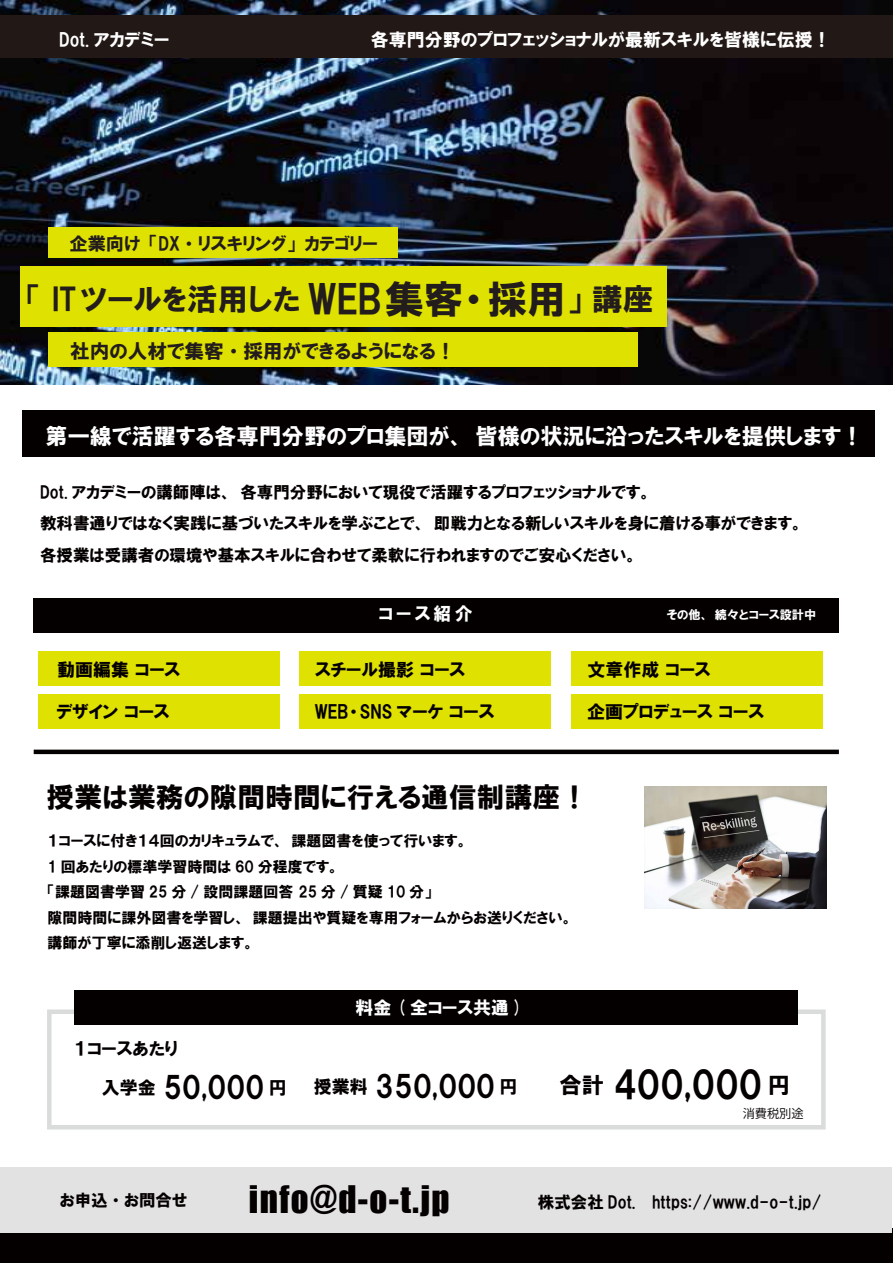
<style>
.page{position:relative;width:893px;height:1263px;background:#fff}
.page>*{position:absolute;margin:0;border:0;box-sizing:border-box;transform-origin:0 0}
.t1{font:37.2px "HGP Soei Kakugothic UB";color:#050000}
.t2{font:34.8px "Impact";letter-spacing:.04em;color:#050000}
.t3{font:30.45px "HGP Soei Kakugothic UB";color:#231c1d}
.t4{font:30px "HGP Soei Kakugothic UB";color:#050000}
.t5{font:27.9px "HGP Soei Kakugothic UB";color:#050000}
.t6{font:22.2px "HGP Soei Kakugothic UB";color:#fff}
.t7{font:19.5px "HGP Soei Kakugothic UB";color:#231c1d}
.t8{font:18px "HGP Soei Kakugothic UB";color:#050000}
.t9{font:18px "HGP Soei Kakugothic UB";color:#fff}
.t10{font:18px "HGP Soei Kakugothic UB";color:#231c1d}
.t11{font:16.5px/31.5px "HGP Soei Kakugothic UB";color:#050000}
.t12{font:15px/25.5px "HGP Soei Kakugothic UB";color:#050000}
.t13{font:12.15px "HGP Soei Kakugothic UB";color:#fff}
.t14{font:12.15px "Koz Go Pr 6 N";color:#050000}
.s1{font-size:39px}
.s2{font-size:22.5px}
.s3{font-size:18px}
.s4{font-size:22.35px}
</style>
<div class="page">
<div style="left:47px;top:1009px;width:779px;height:120px;border:4px solid #dadbdb"></div>
<div style="left:75px;top:990px;width:723px;height:35px;background:#050000"></div>
<div style="left:34px;top:598px;width:805px;height:34px;background:#050000"></div>
<div style="left:22px;top:410px;width:853px;height:47px;background:#050000"></div>
<div style="left:0;top:1228px;width:893px;height:35px;background:#050000"></div>
<div style="left:0;top:1167px;width:892px;height:65px;background:#e2e2e3"></div>
<img style="left:1px;top:0;width:892px;height:385px">
<div style="left:0;top:16px;width:893px;height:42px;background:#221815"></div>
<div style="left:49px;top:227px;width:349px;height:30px;background:#dfe200"></div>
<div style="left:20px;top:266px;width:647px;height:60px;background:#dfe200"></div>
<div style="left:49px;top:332px;width:589px;height:35px;background:#dfe200"></div>
<div style="left:299px;top:651px;width:252px;height:34px;background:#dfe200"></div>
<div style="left:299px;top:694px;width:252px;height:34px;background:#dfe200"></div>
<div style="left:38px;top:651px;width:242px;height:34px;background:#dfe200"></div>
<div style="left:38px;top:694px;width:242px;height:34px;background:#dfe200"></div>
<div style="left:571px;top:651px;width:252px;height:34px;background:#dfe200"></div>
<div style="left:571px;top:694px;width:252px;height:34px;background:#dfe200"></div>
<hr style="left:34px;top:750px;width:805px;height:4px;background:#050000">
<img style="left:644px;top:786px;width:183px;height:122px">
<p class="t9" style="left:59px;top:30px;width:112px">Dot. アカデミー</p>
<p class="t9" style="left:371px;top:30px;width:461px">各専門分野のプロフェッショナルが最新スキルを皆様に伝授！</p>
<p class="t10" style="left:70px;top:235px;width:310px">企業向け「DX ・リスキリング」カテゴリー</p>
<h3 class="t3" style="left:27px;top:284px;width:629px">「 ITツールを活用した <span class="s1">WEB集客・採用</span>」 講座</h3>
<p class="t7" style="left:70px;top:341px;width:387px">社内の人材で集客・採用ができるようになる！</p>
<h3 class="t6" style="left:46px;top:425px;width:819px">第一線で活躍する<span class="s2">各専門分野</span>のプロ集団が、皆様の状況に沿ったスキルを提供します！</h3>
<p class="t11" style="left:40px;top:476px;width:764px">Dot. アカデミーの講師陣は、各専門分野において現役で活躍するプロフェッショナルです。<br>教科書通りではなく実践に基づいたスキルを学ぶことで、即戦力となる新しいスキルを身に着ける事ができます。各授業は受講者の環境や基本スキルに合わせて柔軟に行われますのでご安心ください。</p>
<p class="t9" style="left:379px;top:605px;width:96px">コース紹介</p>
<p class="t13" style="left:667px;top:609px;width:151px">その他、続々とコース設計中</p>
<p class="t8" style="left:315px;top:660px;width:152px">スチール撮影 コース</p>
<p class="t8" style="left:57px;top:661px;width:125px">動画編集 コース</p>
<p class="t8" style="left:56px;top:703px;width:115px">デザイン コース</p>
<p class="t8" style="left:315px;top:703px;width:181px">WEB・SNS マーケ コース</p>
<p class="t8" style="left:587px;top:660px;width:125px">文章作成 コース</p>
<p class="t8" style="left:587px;top:703px;width:178px">企画プロデュース コース</p>
<h3 class="t5" style="left:47px;top:783px;width:543px">授業は業務の隙間時間に行える通信制講座！</h3>
<p class="t12" style="left:48px;top:828px;width:527px">１コースに付き１４回のカリキュラムで、課題図書を使って行います。<br>1 回あたりの標準学習時間は 60 分程度です。<br>「課題図書学習 25 分 / 設問課題回答 25 分 / 質疑 10 分」<br>隙間時間に課外図書を学習し、課題提出や質疑を専用フォームからお送りください。講師が丁寧に添削し返送します。</p>
<p class="t8" style="left:74px;top:1039px;width:106px">１コースあたり</p>
<p class="t9" style="left:355px;top:999px;width:169px">料金 ( 全コース共通 )</p>
<h3 class="t4" style="left:102px;top:1072px;width:186px"><span class="s3">入学金</span> 50,000 <span class="s3">円</span></h3>
<h3 class="t4" style="left:314px;top:1071px;width:205px"><span class="s3">授業料</span> 350,000 <span class="s3">円</span></h3>
<h1 class="t1" style="left:559px;top:1066px;width:232px"><span class="s4">合計</span> 400,000 <span class="s4">円</span></h1>
<p class="t14" style="left:743px;top:1107px;width:62px">消費税別途</p>
<p class="t11" style="left:60px;top:1184px;width:129px">お申込・お問合せ</p>
<h2 class="t2" style="left:249px;top:1172px;width:202px">info@d-o-t.jp</h2>
<p class="t11" style="left:538px;top:1186px;width:285px">株式会社 Dot. https://www.d-o-t.jp/</p>
</div>
